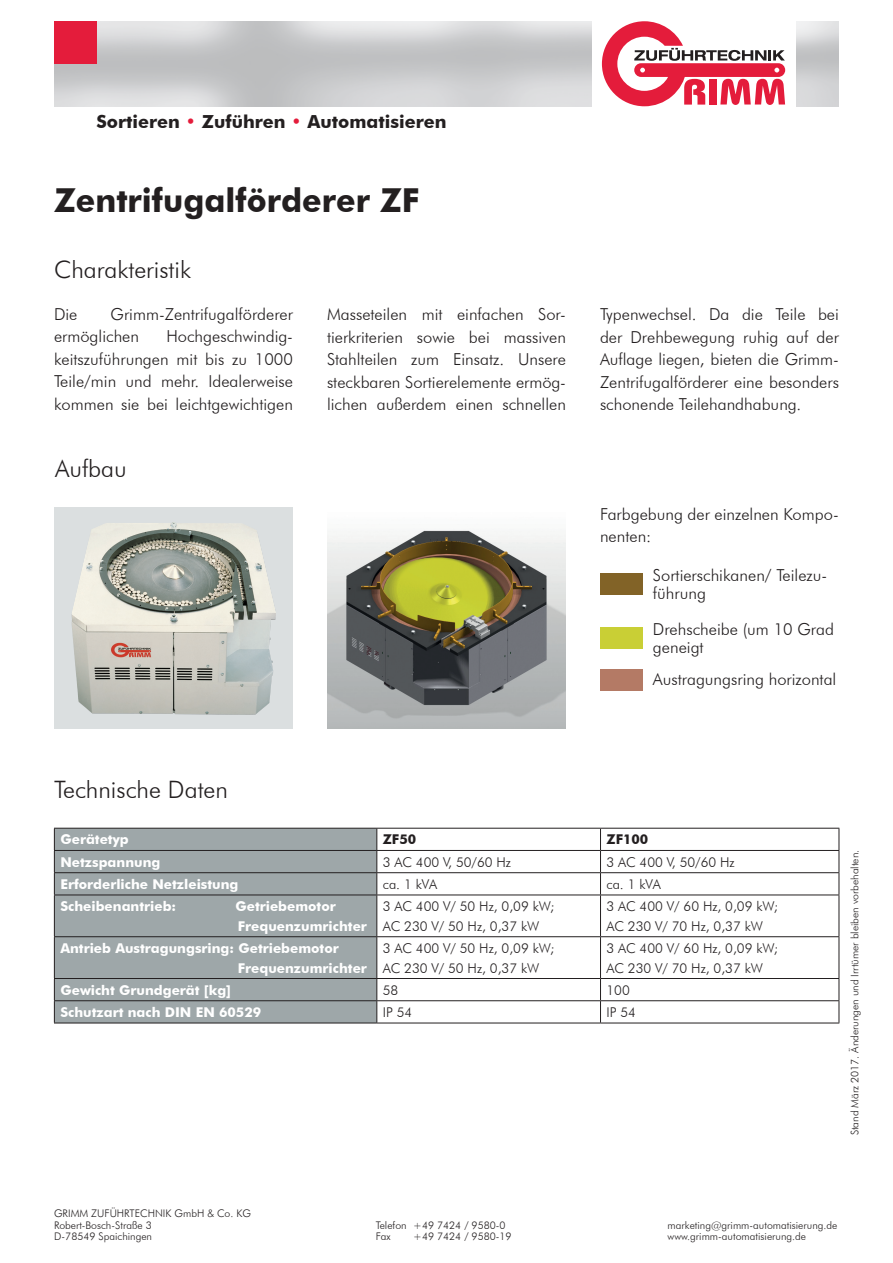
<style>
.page{position:relative;width:893px;height:1263px;background:#fff}
.page>*{position:absolute;margin:0;border:0;box-sizing:border-box;transform-origin:0 0}
.t1{font:700 33px "Futura BT";color:#231f20}
.t2{font:300 24px "Futura BT";color:#231f20}
.t3{font:700 18px "Futura BT";color:#231f20}
.t4{font:300 16.5px/22.5px "Futura BT";color:#231f20}
.t5{font:300 13.5px/19.5px "Futura BT";color:#231f20}
.t6{font:700 13.5px/19.5px "Futura BT";color:#fff}
.t7{font:700 13.5px "Futura BT";color:#231f20}
.t8{font:300 10.5px/11.2px "Futura BT";color:#231f20}
.s1{color:#e41c3b}
</style>
<div class="page">
<div style="left:54px;top:21px;width:43px;height:43px;background:#e41c3b"></div>
<svg style="left:602px;top:21px;width:183px;height:85px"></svg>
<div style="left:600px;top:573px;width:43px;height:21px;background:#826327"></div>
<div style="left:600px;top:627px;width:43px;height:21px;background:#c9cf35"></div>
<div style="left:600px;top:669px;width:43px;height:21px;background:#b47a65"></div>
<div style="left:55px;top:829px;width:321px;height:194px;background:#9ea7a9"></div>
<hr style="left:54px;top:828px;width:323px;height:1px;background:#231f20">
<hr style="left:377px;top:828px;width:223px;height:1px;background:#231f20">
<hr style="left:600px;top:828px;width:239px;height:1px;background:#231f20">
<hr style="left:54px;top:850px;width:323px;height:1px;background:#231f20">
<hr style="left:54px;top:872px;width:323px;height:1px;background:#231f20">
<svg style="left:54px;top:828px;width:1px;height:66px"></svg>
<hr style="left:54px;top:894px;width:323px;height:1px;background:#231f20">
<hr style="left:54px;top:895px;width:1px;height:41px;background:#231f20">
<hr style="left:377px;top:894px;width:223px;height:1px;background:#231f20">
<hr style="left:376px;top:895px;width:1px;height:41px;background:#231f20">
<hr style="left:600px;top:894px;width:239px;height:1px;background:#231f20">
<hr style="left:600px;top:895px;width:1px;height:41px;background:#231f20">
<hr style="left:839px;top:895px;width:1px;height:41px;background:#231f20">
<hr style="left:54px;top:936px;width:323px;height:1px;background:#231f20">
<hr style="left:54px;top:937px;width:1px;height:41px;background:#231f20">
<hr style="left:377px;top:936px;width:223px;height:1px;background:#231f20">
<hr style="left:376px;top:937px;width:1px;height:41px;background:#231f20">
<hr style="left:600px;top:936px;width:239px;height:1px;background:#231f20">
<hr style="left:600px;top:937px;width:1px;height:41px;background:#231f20">
<hr style="left:839px;top:937px;width:1px;height:41px;background:#231f20">
<hr style="left:54px;top:978px;width:323px;height:1px;background:#231f20">
<hr style="left:377px;top:978px;width:223px;height:1px;background:#231f20">
<hr style="left:600px;top:978px;width:239px;height:1px;background:#231f20">
<hr style="left:54px;top:1000px;width:323px;height:1px;background:#231f20">
<svg style="left:54px;top:979px;width:1px;height:44px"></svg>
<hr style="left:377px;top:1000px;width:223px;height:1px;background:#231f20">
<svg style="left:376px;top:979px;width:1px;height:44px"></svg>
<hr style="left:600px;top:1000px;width:239px;height:1px;background:#231f20">
<svg style="left:600px;top:979px;width:1px;height:44px"></svg>
<svg style="left:839px;top:979px;width:1px;height:44px"></svg>
<hr style="left:54px;top:1023px;width:323px;height:1px;background:#231f20">
<hr style="left:377px;top:1023px;width:223px;height:1px;background:#231f20">
<hr style="left:600px;top:1023px;width:239px;height:1px;background:#231f20">
<hr style="left:377px;top:850px;width:223px;height:1px;background:#231f20">
<svg style="left:376px;top:828px;width:1px;height:66px"></svg>
<hr style="left:600px;top:850px;width:239px;height:1px;background:#231f20">
<svg style="left:600px;top:828px;width:1px;height:66px"></svg>
<svg style="left:839px;top:828px;width:1px;height:66px"></svg>
<hr style="left:377px;top:872px;width:223px;height:1px;background:#231f20">
<hr style="left:600px;top:872px;width:239px;height:1px;background:#231f20">
<img style="left:327px;top:530px;width:239px;height:198px">
<div style="left:54px;top:507px;width:239px;height:221px;background:#dbdfe0"></div>
<img style="left:71px;top:522px;width:205px;height:193px">
<p class="t3" style="left:97px;top:111px;width:351px">Sortieren <span class="s1">•</span> Zuführen <span class="s1">•</span> Automatisieren</p>
<h1 class="t1" style="left:54px;top:180px;width:366px">Zentrifugalförderer ZF</h1>
<h2 class="t2" style="left:54px;top:254px;width:138px">Charakteristik</h2>
<p class="t4" style="left:54px;top:303px;width:240px;text-indent:57px">Grimm-Zentrifugalförderer ermöglichen</p>
<p class="t4" style="left:54px;top:303px;width:25px">Die</p>
<p class="t4" style="left:54px;top:325px;width:240px;text-align:justify;text-indent:112px">Hochgeschwindig&shy;keitszuführungen mit bis zu 1000<br>Teile/min und mehr. Idealerweise kommen sie bei leichtgewichtigen</p>
<h2 class="t2" style="left:55px;top:454px;width:73px">Aufbau</h2>
<p class="t4" style="left:327px;top:303px;width:240px;text-align:justify">Masseteilen mit einfachen Sor&shy;tierkriterien sowie bei massiven Stahlteilen zum Einsatz. Unsere steckbaren Sortierelemente ermög&shy;lichen außerdem einen schnellen</p>
<p class="t4" style="left:600px;top:303px;width:240px;text-align:justify">Typenwechsel. Da die Teile bei der Drehbewegung ruhig auf der Auflage liegen, bieten die Grimm-Zentrifugalförderer eine besonders schonende Teilehandhabung.</p>
<p class="t4" style="left:600px;top:502px;width:240px">Farbgebung der einzelnen Kompo&shy;nenten:</p>
<p class="t4" style="left:653px;top:566px;width:176px;line-height:18px">Sortierschikanen/ Teilezu&shy;führung</p>
<p class="t4" style="left:653px;top:620px;width:183px;line-height:18px">Drehscheibe (um 10 Grad geneigt</p>
<p class="t4" style="left:653px;top:667px;width:185px">Austragungsring horizontal</p>
<h2 class="t2" style="left:54px;top:775px;width:176px">Technische Daten</h2>
<p class="t6" style="left:60px;top:830px;width:70px">Gerätetyp</p>
<p class="t7" style="left:383px;top:831px;width:35px">ZF50</p>
<p class="t7" style="left:606px;top:831px;width:43px">ZF100</p>
<p class="t6" style="left:60px;top:852px;width:102px">Netzspannung</p>
<p class="t5" style="left:383px;top:852px;width:130px">3 AC 400 V, 50/60 Hz</p>
<p class="t5" style="left:606px;top:852px;width:130px">3 AC 400 V, 50/60 Hz</p>
<p class="t6" style="left:60px;top:874px;width:180px">Erforderliche Netzleistung</p>
<p class="t5" style="left:383px;top:874px;width:56px">ca. 1 kVA</p>
<p class="t5" style="left:606px;top:874px;width:56px">ca. 1 kVA</p>
<p class="t6" style="left:60px;top:896px;width:117px">Scheibenantrieb:</p>
<p class="t6" style="left:235px;top:896px;width:133px">Getriebemotor<br>Frequenzumrichter</p>
<p class="t5" style="left:383px;top:896px;width:173px">3 AC 400 V/ 50 Hz, 0,09 kW;<br>AC 230 V/ 50 Hz, 0,37 kW</p>
<p class="t5" style="left:606px;top:896px;width:173px">3 AC 400 V/ 60 Hz, 0,09 kW;<br>AC 230 V/ 70 Hz, 0,37 kW</p>
<p class="t6" style="left:238px;top:938px;width:131px;text-indent:-177px">Antrieb Austragungsring: Getriebemotor<br>Frequenzumrichter</p>
<p class="t5" style="left:383px;top:938px;width:173px">3 AC 400 V/ 50 Hz, 0,09 kW;<br>AC 230 V/ 50 Hz, 0,37 kW</p>
<p class="t5" style="left:606px;top:938px;width:173px">3 AC 400 V/ 60 Hz, 0,09 kW;<br>AC 230 V/ 70 Hz, 0,37 kW</p>
<p class="t6" style="left:60px;top:980px;width:172px">Gewicht Grundgerät [kg]</p>
<p class="t5" style="left:383px;top:980px;width:17px">58</p>
<p class="t5" style="left:606px;top:980px;width:25px">100</p>
<p class="t6" style="left:60px;top:1002px;width:202px">Schutzart nach DIN EN 60529</p>
<p class="t5" style="left:383px;top:1002px;width:31px">IP 54</p>
<p class="t5" style="left:606px;top:1002px;width:31px">IP 54</p>
<p class="t8" style="left:849px;top:1135px;width:287px;rotate:-90deg">Stand März 2017. Änderungen und Irrtümer bleiben vorbehalten.</p>
<p class="t8" style="left:54px;top:1208px;width:199px">GRIMM ZUFÜHRTECHNIK GmbH &amp; Co. KG<br>Robert-Bosch-Straße 3<br>D-78549 Spaichingen</p>
<p class="t8" style="left:376px;top:1219px;width:131px">Telefon +49 7424 / 9580-0<br>Fax</p>
<p class="t8" style="left:413px;top:1230px;width:100px">+49 7424 / 9580-19</p>
<p class="t8" style="left:668px;top:1219px;width:171px">marketing@grimm-automatisierung.de www.grimm-automatisierung.de</p>
</div>
